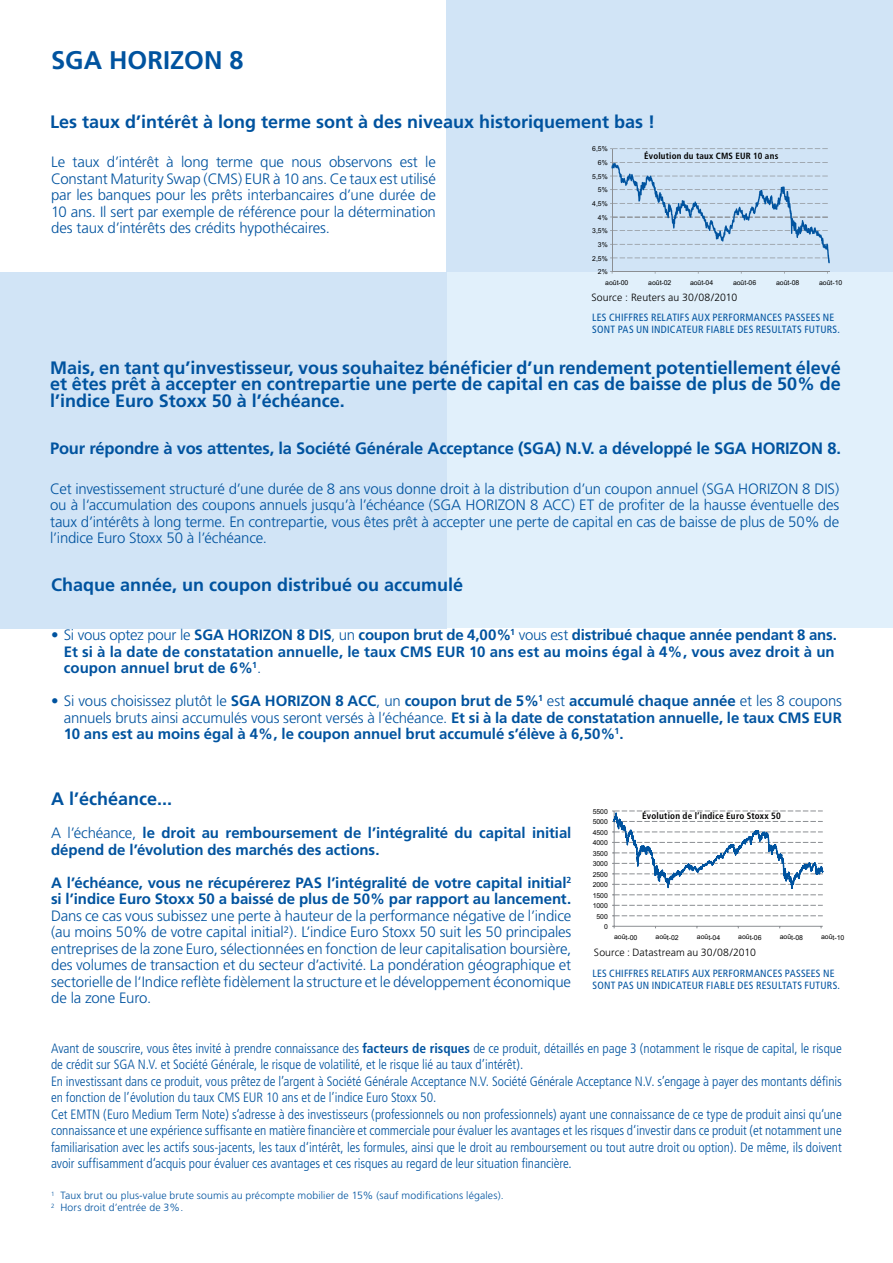
<style>
.page{position:relative;width:893px;height:1263px;background:#fff}
.page>*{position:absolute;margin:0;border:0;box-sizing:border-box;transform-origin:0 0}
.t1{font:700 25.5px "Frutiger";color:#00539f}
.t2{font:700 18px/16.5px "Frutiger";color:#00539f;text-align:justify}
.t3{font:700 16.5px "Frutiger";letter-spacing:-.01em;color:#00539f}
.t4{font:300 15px/16.5px "Frutiger";letter-spacing:-.01em;color:#00539f;text-align:justify}
.t5{font:700 15px/16.5px "Frutiger";letter-spacing:-.005em;color:#00539f}
.t6{font:300 condensed 13.5px/16.5px "Frutiger";letter-spacing:-.005em;color:#00539f}
.t7{font:condensed 10.5px/12px "Frutiger";letter-spacing:.02em;color:#00539f}
.t8{font:300 10.5px/12px "Frutiger";letter-spacing:.01em;color:#00539f}
.t9{font:300 10.5px "Frutiger";letter-spacing:.01em;color:#000}
.t10{font:700 condensed 9.15px "Frutiger";letter-spacing:.025em;color:#000}
.t11{font:700 condensed 9px "Frutiger";letter-spacing:.03em;color:#000}
.t12{font:6.9px "Arial";color:#000}
.t13{font:6.75px "Arial";color:#000}
.s1{font-weight:300}
.s2{font-weight:700}
</style>
<div class="page">
<div style="left:0;top:0;width:893px;height:627px;background:#e1f0fb"></div>
<div style="left:446px;top:0;width:447px;height:272px;background:#d1e4f6"></div>
<div style="left:0;top:272px;width:446px;height:356px;background:#d1e4f6"></div>
<div style="left:0;top:0;width:446px;height:272px;background:#fff"></div>
<hr style="left:612px;top:149px;width:1px;height:123px;background:#8b8e92">
<hr style="left:612px;top:271px;width:217px;height:1px;background:#8b8e92">
<svg style="left:610px;top:148px;width:220px;height:115px"></svg>
<hr style="left:614px;top:811px;width:1px;height:115px;background:#8b8e92">
<svg style="left:612px;top:915px;width:211px;height:1px"></svg>
<svg style="left:612px;top:905px;width:211px;height:1px"></svg>
<hr style="left:614px;top:926px;width:209px;height:1px;background:#8b8e92">
<svg style="left:612px;top:811px;width:212px;height:84px"></svg>
<h1 class="t1" style="left:51px;top:45px;width:194px">SGA HORIZON 8</h1>
<p class="t2" style="left:50px;top:113px;width:607px">Les taux d’intérêt à long terme sont à des niveaux historiquement bas !</p>
<p class="t4" style="left:51px;top:154px;width:386px">Le taux d’intérêt à long terme que nous observons est le Constant Maturity Swap (CMS) EUR à 10 ans. Ce taux est utilisé par les banques pour les prêts interbancaires d’une durée de 10 ans. Il sert par exemple de référence pour la détermination des taux d’intérêts des crédits hypothécaires.</p>
<p class="t13" style="left:592px;top:145px;width:17px">6,5%</p>
<p class="t13" style="left:598px;top:158px;width:11px">6%</p>
<p class="t13" style="left:592px;top:172px;width:17px">5,5%</p>
<p class="t13" style="left:598px;top:186px;width:11px">5%</p>
<p class="t13" style="left:592px;top:199px;width:17px">4,5%</p>
<p class="t13" style="left:598px;top:213px;width:11px">4%</p>
<p class="t13" style="left:592px;top:227px;width:17px">3,5%</p>
<p class="t13" style="left:598px;top:240px;width:11px">3%</p>
<p class="t13" style="left:592px;top:254px;width:17px">2,5%</p>
<p class="t13" style="left:598px;top:267px;width:11px">2%</p>
<p class="t11" style="left:644px;top:150px;width:136px">Évolution du taux CMS EUR 10 ans</p>
<p class="t13" style="left:605px;top:278px;width:25px;rotate:1deg">août-00</p>
<p class="t13" style="left:648px;top:278px;width:25px;rotate:1deg">août-02</p>
<p class="t13" style="left:690px;top:278px;width:25px;rotate:1deg">août-04</p>
<p class="t13" style="left:733px;top:278px;width:25px;rotate:1deg">août-06</p>
<p class="t13" style="left:776px;top:278px;width:25px;rotate:1deg">août-08</p>
<p class="t13" style="left:819px;top:278px;width:25px;rotate:1deg">août-10</p>
<p class="t9" style="left:591px;top:291px;width:147px">Source : Reuters au 30/08/2010</p>
<p class="t7" style="left:592px;top:312px;width:249px">LES CHIFFRES RELATIFS AUX PERFORMANCES PASSEES NE<br>SONT PAS UN INDICATEUR FIABLE DES RESULTATS FUTURS.</p>
<p class="t2" style="left:50px;top:359px;width:792px">Mais, en tant qu’investisseur, vous souhaitez bénéficier d’un rendement potentiellement élevé et êtes prêt à accepter en contrepartie une perte de capital en cas de baisse de plus de 50% de l’indice Euro Stoxx 50 à l’échéance.</p>
<p class="t3" style="left:50px;top:438px;width:792px">Pour répondre à vos attentes, la Société Générale Acceptance (SGA) N.V. a développé le SGA HORIZON 8.</p>
<p class="t4" style="left:50px;top:480px;width:791px">Cet investissement structuré d’une durée de 8 ans vous donne droit à la distribution d’un coupon annuel (SGA HORIZON 8 DIS) ou à l‘accumulation des coupons annuels jusqu’à l’échéance (SGA HORIZON 8 ACC) ET de profiter de la hausse éventuelle des taux d’intérêts à long terme. En contrepartie, vous êtes prêt à accepter une perte de capital en cas de baisse de plus de 50% de l’indice Euro Stoxx 50 à l’échéance.</p>
<p class="t2" style="left:51px;top:576px;width:414px">Chaque année, un coupon distribué ou accumulé</p>
<p class="t5" style="left:64px;top:627px;width:775px;text-indent:-13px"><span class="s1">• Si vous optez pour le</span> SGA HORIZON 8 DIS<span class="s1">, un</span> coupon brut de 4,00%<sup>1</sup> <span class="s1">vous est</span> distribué chaque année pendant 8 ans.<br>Et si à la date de constatation annuelle, le taux CMS EUR 10 ans est au moins égal à 4%, vous avez droit à un coupon annuel brut de 6%<sup>1</sup><span class="s1">.</span></p>
<p class="t5" style="left:64px;top:693px;width:780px;text-align:justify;text-indent:-13px"><span class="s1">• Si vous choisissez plutôt le</span> SGA HORIZON 8 ACC<span class="s1">, un</span> coupon brut de 5%<sup>1</sup> <span class="s1">est</span> accumulé chaque année <span class="s1">et les 8 coupons annuels bruts ainsi accumulés vous seront versés à l’échéance.</span> Et si à la date de constatation annuelle, le taux CMS EUR 10 ans est au moins égal à 4%, le coupon annuel brut accumulé s’élève à 6,50%<sup>1</sup>.</p>
<p class="t2" style="left:51px;top:791px;width:123px">A l’échéance...</p>
<p class="t5" style="left:51px;top:825px;width:522px"><span class="s1">A l’échéance,</span> le droit au remboursement de l’intégralité du capital initial dépend de l’évolution des marchés des actions.</p>
<p class="t5" style="left:51px;top:874px;width:522px">A l’échéance, vous ne récupérerez PAS l’intégralité de votre capital initial<sup>2 </sup>si l’indice Euro Stoxx 50 a baissé de plus de 50% par rapport au lancement.</p>
<p class="t4" style="left:51px;top:907px;width:522px">Dans ce cas vous subissez une perte à hauteur de la performance négative de l’indice (au moins 50% de votre capital initial²). L’indice Euro Stoxx 50 suit les 50 principales entreprises de la zone Euro, sélectionnées en fonction de leur capitalisation boursière, des volumes de transaction et du secteur d’activité. La pondération géographique et sectorielle de l‘Indice reflète fidèlement la structure et le développement économique de la zone Euro.</p>
<p class="t6" style="left:51px;top:1040px;width:792px">Avant de souscrire, vous êtes invité à prendre connaissance des <span class="s2">facteurs de risques</span> de ce produit, détaillés en page 3 (notamment le risque de capital, le risque de crédit sur SGA N.V. et Société Générale, le risque de volatilité, et le risque lié au taux d’intérêt).<br>En investissant dans ce produit, vous prêtez de l’argent à Société Générale Acceptance N.V. Société Générale Acceptance N.V. s’engage à payer des montants définis en fonction de l’évolution du taux CMS EUR 10 ans et de l’indice Euro Stoxx 50.<br>Cet EMTN (Euro Medium Term Note) s‘adresse à des investisseurs (professionnels ou non professionnels) ayant une connaissance de ce type de produit ainsi qu‘une connaissance et une expérience suffisante en matière financière et commerciale pour évaluer les avantages et les risques d‘investir dans ce produit (et notamment une familiarisation avec les actifs sous-jacents, les taux d‘intérêt, les formules, ainsi que le droit au remboursement ou tout autre droit ou option). De même, ils doivent avoir suffisamment d‘acquis pour évaluer ces avantages et ces risques au regard de leur situation financière.</p>
<p class="t12" style="left:593px;top:807px;width:17px">5500</p>
<p class="t10" style="left:642px;top:811px;width:140px">Évolution de l‘indice Euro Stoxx 50</p>
<p class="t12" style="left:593px;top:817px;width:17px">5000</p>
<p class="t12" style="left:593px;top:828px;width:17px">4500</p>
<p class="t12" style="left:593px;top:838px;width:17px">4000</p>
<p class="t12" style="left:593px;top:849px;width:17px">3500</p>
<p class="t12" style="left:593px;top:859px;width:17px">3000</p>
<p class="t12" style="left:593px;top:870px;width:17px">2500</p>
<p class="t12" style="left:593px;top:880px;width:17px">2000</p>
<p class="t12" style="left:593px;top:891px;width:17px">1500</p>
<p class="t12" style="left:593px;top:901px;width:17px">1000</p>
<p class="t12" style="left:596px;top:911px;width:13px">500</p>
<p class="t12" style="left:604px;top:922px;width:5px">0</p>
<p class="t12" style="left:614px;top:932px;width:25px;rotate:1deg">août-00</p>
<p class="t12" style="left:656px;top:932px;width:25px;rotate:1deg">août-02</p>
<p class="t12" style="left:697px;top:932px;width:25px;rotate:1deg">août-04</p>
<p class="t12" style="left:738px;top:932px;width:25px;rotate:1deg">août-06</p>
<p class="t12" style="left:780px;top:932px;width:25px;rotate:1deg">août-08</p>
<p class="t12" style="left:821px;top:932px;width:25px;rotate:1deg">août-10</p>
<p class="t9" style="left:594px;top:946px;width:164px">Source : Datastream au 30/08/2010</p>
<p class="t7" style="left:592px;top:967px;width:249px">LES CHIFFRES RELATIFS AUX PERFORMANCES PASSEES NE<br>SONT PAS UN INDICATEUR FIABLE DES RESULTATS FUTURS.</p>
<p class="t8" style="left:51px;top:1189px;width:454px"><sup>1</sup> Taux brut ou plus-value brute soumis au précompte mobilier de 15% (sauf modifications légales).<br><sup>2</sup> Hors droit d’entrée de 3%.</p>
</div>
